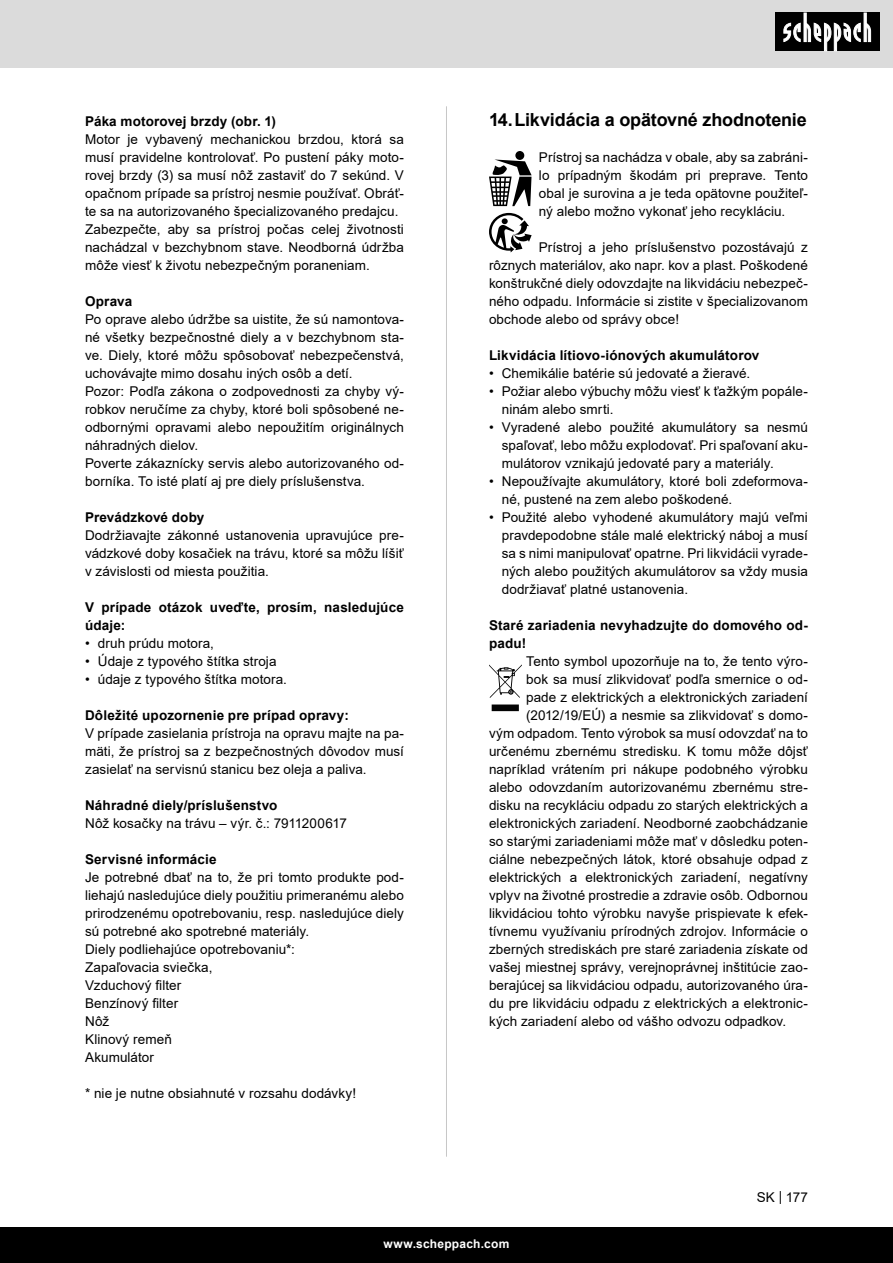
<style>
.page{position:relative;width:893px;height:1263px;background:#fff}
.page>*{position:absolute;margin:0;border:0;box-sizing:border-box;transform-origin:0 0}
.t1{font:700 18px "Arial";letter-spacing:-.01em;color:#000}
.Basiseinstellung{font:13.5px/18px "Arial";letter-spacing:.005em;color:#000;text-align:justify}
.Subheadline{font:700 13.5px/18px "Arial";letter-spacing:.015em;color:#000}
.Basiseinstellung-2{font:700 13.5px/18px "Arial";letter-spacing:.015em;color:#000}
.Grundtext_Bold{font:700 13.5px "Arial";letter-spacing:.015em;color:#000}
.t2{font:700 12px "Arial";letter-spacing:.02em;color:#fff}
</style>
<div class="page">
<div style="left:0;top:0;width:893px;height:67px;background:#dbdbdb"></div>
<div style="left:0;top:1227px;width:893px;height:36px;background:#000"></div>
<div style="left:775px;top:13px;width:105px;height:38px;background:#000"></div>
<svg style="left:783px;top:13px;width:88px;height:38px"></svg>
<hr style="left:446px;top:106px;width:1px;height:1051px;background:#c7c7c7">
<div style="left:515px;top:151px;width:9px;height:9px;background:#000;border-radius:50%"></div>
<svg style="left:489px;top:159px;width:43px;height:47px"></svg>
<svg style="left:489px;top:213px;width:43px;height:39px"></svg>
<svg style="left:489px;top:664px;width:33px;height:47px"></svg>
<p class="Subheadline" style="left:85px;top:112px;width:192px">Páka motorovej brzdy (obr. 1)</p>
<p class="Basiseinstellung" style="left:85px;top:130px;width:320px">Motor je vybavený mechanickou brzdou, ktorá sa musí pravidelne kontrolovať. Po pustení páky moto&shy;rovej brzdy (3) sa musí nôž zastaviť do 7 sekúnd. V opačnom prípade sa prístroj nesmie používať. Obráť&shy;te sa na autorizovaného špecializovaného predajcu.</p>
<p class="Basiseinstellung" style="left:85px;top:220px;width:320px">Zabezpečte, aby sa prístroj počas celej životnosti nachádzal v bezchybnom stave. Neodborná údržba môže viesť k životu nebezpečným poraneniam.</p>
<p class="Subheadline" style="left:85px;top:292px;width:49px">Oprava</p>
<p class="Basiseinstellung" style="left:85px;top:310px;width:320px">Po oprave alebo údržbe sa uistite, že sú namontova&shy;né všetky bezpečnostné diely a v bezchybnom sta&shy;ve. Diely, ktoré môžu spôsobovať nebezpečenstvá, uchovávajte mimo dosahu iných osôb a detí.</p>
<p class="Basiseinstellung" style="left:85px;top:382px;width:320px">Pozor: Podľa zákona o zodpovednosti za chyby vý&shy;robkov neručíme za chyby, ktoré boli spôsobené ne&shy;odbornými opravami alebo nepoužitím originálnych náhradných dielov.</p>
<p class="Basiseinstellung" style="left:85px;top:454px;width:320px">Poverte zákaznícky servis alebo autorizovaného od&shy;borníka. To isté platí aj pre diely príslušenstva.</p>
<p class="Subheadline" style="left:85px;top:508px;width:121px">Prevádzkové doby</p>
<p class="Basiseinstellung" style="left:85px;top:526px;width:320px">Dodržiavajte zákonné ustanovenia upravujúce pre&shy;vádzkové doby kosačiek na trávu, ktoré sa môžu líšiť v závislosti od miesta použitia.</p>
<p class="Subheadline" style="left:85px;top:598px;width:320px">V prípade otázok uveďte, prosím, nasledujúce údaje:</p>
<p class="Basiseinstellung" style="left:85px;top:634px;width:130px">• druh prúdu motora,</p>
<p class="Basiseinstellung" style="left:85px;top:652px;width:193px">• Údaje z typového štítka stroja</p>
<p class="Basiseinstellung" style="left:85px;top:670px;width:203px">• údaje z typového štítka motora.</p>
<p class="Subheadline" style="left:85px;top:706px;width:265px">Dôležité upozornenie pre prípad opravy:</p>
<p class="Basiseinstellung" style="left:85px;top:724px;width:320px">V prípade zasielania prístroja na opravu majte na pa&shy;mäti, že prístroj sa z bezpečnostných dôvodov musí zasielať na servisnú stanicu bez oleja a paliva.</p>
<p class="Subheadline" style="left:85px;top:796px;width:194px">Náhradné diely/príslušenstvo</p>
<p class="Basiseinstellung" style="left:85px;top:814px;width:263px">Nôž kosačky na trávu – výr. č.: 7911200617</p>
<p class="Grundtext_Bold" style="left:85px;top:850px;width:133px">Servisné informácie</p>
<p class="Basiseinstellung" style="left:85px;top:868px;width:320px">Je potrebné dbať na to, že pri tomto produkte pod&shy;liehajú nasledujúce diely použitiu primeranému alebo prirodzenému opotrebovaniu, resp. nasledujúce diely sú potrebné ako spotrebné materiály.</p>
<p class="Basiseinstellung" style="left:85px;top:940px;width:211px">Diely podliehajúce opotrebovaniu*:</p>
<p class="Basiseinstellung" style="left:85px;top:958px;width:129px">Zapaľovacia sviečka,</p>
<p class="Basiseinstellung" style="left:85px;top:976px;width:98px">Vzduchový filter</p>
<p class="Basiseinstellung" style="left:85px;top:994px;width:95px">Benzínový filter</p>
<p class="Basiseinstellung" style="left:85px;top:1012px;width:26px">Nôž</p>
<p class="Basiseinstellung" style="left:85px;top:1030px;width:88px">Klinový remeň</p>
<p class="Basiseinstellung" style="left:85px;top:1048px;width:70px">Akumulátor</p>
<p class="Basiseinstellung" style="left:85px;top:1084px;width:273px">* nie je nutne obsiahnuté v rozsahu dodávky!</p>
<p class="t1" style="left:489px;top:107px;width:319px">14.Likvidácia a opätovné zhodnotenie</p>
<p class="Basiseinstellung" style="left:539px;top:148px;width:270px">Prístroj sa nachádza v obale, aby sa zabráni&shy;lo prípadným škodám pri preprave. Tento obal je surovina a je teda opätovne použiteľ&shy;ný alebo možno vykonať jeho recykláciu.</p>
<p class="Basiseinstellung" style="left:489px;top:238px;width:320px;text-indent:50px">Prístroj a jeho príslušenstvo pozostávajú z rôznych materiálov, ako napr. kov a plast. Poškodené konštrukčné diely odovzdajte na likvidáciu nebezpeč&shy;ného odpadu. Informácie si zistite v špecializovanom obchode alebo od správy obce!</p>
<p class="Subheadline" style="left:489px;top:346px;width:272px">Likvidácia lítiovo-iónových akumulátorov</p>
<p class="Basiseinstellung" style="left:489px;top:364px;width:263px">• Chemikálie batérie sú jedovaté a žieravé.</p>
<p class="Basiseinstellung" style="left:502px;top:382px;width:308px;text-indent:-13px">• Požiar alebo výbuchy môžu viesť k ťažkým popále&shy;ninám alebo smrti.</p>
<p class="Basiseinstellung" style="left:502px;top:418px;width:308px;text-indent:-13px">• Vyradené alebo použité akumulátory sa nesmú spaľovať, lebo môžu explodovať. Pri spaľovaní aku&shy;mulátorov vznikajú jedovaté pary a materiály.</p>
<p class="Basiseinstellung" style="left:502px;top:472px;width:308px;text-indent:-13px">• Nepoužívajte akumulátory, ktoré boli zdeformova&shy;né, pustené na zem alebo poškodené.</p>
<p class="Basiseinstellung" style="left:502px;top:508px;width:308px;text-indent:-13px">• Použité alebo vyhodené akumulátory majú veľmi pravdepodobne stále malé elektrický náboj a musí sa s nimi manipulovať opatrne. Pri likvidácii vyrade&shy;ných alebo použitých akumulátorov sa vždy musia dodržiavať platné ustanovenia.</p>
<p class="Basiseinstellung-2" style="left:489px;top:616px;width:320px">Staré zariadenia nevyhadzujte do domového od&shy;padu!</p>
<p class="Basiseinstellung" style="left:526px;top:652px;width:283px">Tento symbol upozorňuje na to, že tento výro-</p>
<p class="Basiseinstellung" style="left:526px;top:670px;width:283px">bok sa musí zlikvidovať podľa smernice o od-</p>
<p class="Basiseinstellung" style="left:526px;top:688px;width:283px">pade z elektrických a elektronických zariadení</p>
<p class="Basiseinstellung" style="left:526px;top:706px;width:283px">(2012/19/EÚ) a nesmie sa zlikvidovať s domo-</p>
<p class="Basiseinstellung" style="left:489px;top:724px;width:320px">vým odpadom. Tento výrobok sa musí odovzdať na to</p>
<p class="Basiseinstellung" style="left:489px;top:742px;width:320px">určenému zbernému stredisku. K tomu môže dôjsť</p>
<p class="Basiseinstellung" style="left:489px;top:760px;width:320px">napríklad vrátením pri nákupe podobného výrobku</p>
<p class="Basiseinstellung" style="left:489px;top:778px;width:320px">alebo odovzdaním autorizovanému zbernému stre-</p>
<p class="Basiseinstellung" style="left:489px;top:796px;width:320px">disku na recykláciu odpadu zo starých elektrických a</p>
<p class="Basiseinstellung" style="left:489px;top:814px;width:320px">elektronických zariadení. Neodborné zaobchádzanie</p>
<p class="Basiseinstellung" style="left:489px;top:832px;width:320px">so starými zariadeniami môže mať v dôsledku poten-</p>
<p class="Basiseinstellung" style="left:489px;top:850px;width:320px">ciálne nebezpečných látok, ktoré obsahuje odpad z</p>
<p class="Basiseinstellung" style="left:489px;top:868px;width:320px">elektrických a elektronických zariadení, negatívny</p>
<p class="Basiseinstellung" style="left:489px;top:886px;width:320px">vplyv na životné prostredie a zdravie osôb. Odbornou</p>
<p class="Basiseinstellung" style="left:489px;top:904px;width:320px">likvidáciou tohto výrobku navyše prispievate k efek-</p>
<p class="Basiseinstellung" style="left:489px;top:922px;width:320px">tívnemu využívaniu prírodných zdrojov. Informácie o</p>
<p class="Basiseinstellung" style="left:489px;top:940px;width:320px">zberných strediskách pre staré zariadenia získate od</p>
<p class="Basiseinstellung" style="left:489px;top:958px;width:320px">vašej miestnej správy, verejnoprávnej inštitúcie zao-</p>
<p class="Basiseinstellung" style="left:489px;top:976px;width:320px">berajúcej sa likvidáciou odpadu, autorizovaného úra-</p>
<p class="Basiseinstellung" style="left:489px;top:994px;width:320px">du pre likvidáciu odpadu z elektrických a elektronic-</p>
<p class="Basiseinstellung" style="left:489px;top:1012px;width:299px">kých zariadení alebo od vášho odvozu odpadkov.</p>
<p class="Basiseinstellung" style="left:757px;top:1188px;width:53px">SK | 177</p>
<p class="t2" style="left:384px;top:1235px;width:127px">www.scheppach.com</p>
</div>
